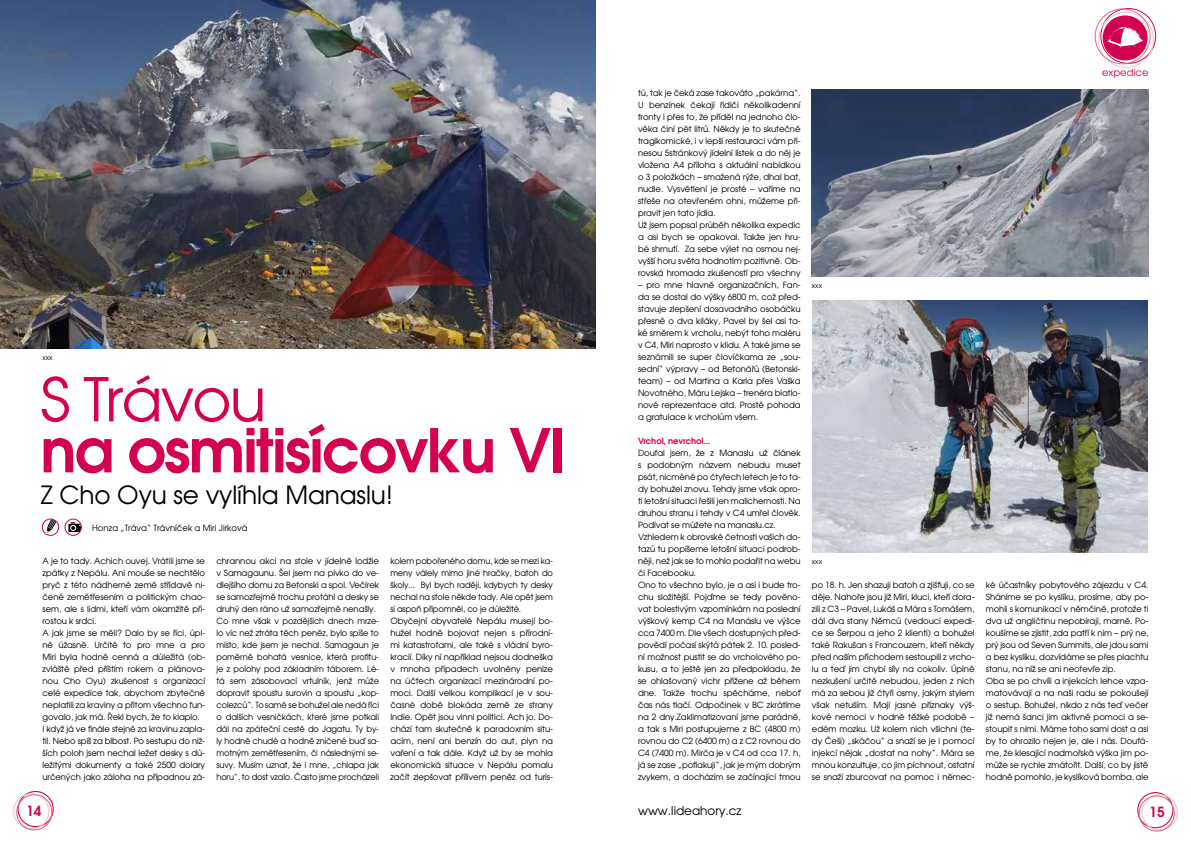
<style>
.page{position:relative;width:1191px;height:842px;background:#fff}
.page>*{position:absolute;margin:0;border:0;box-sizing:border-box;transform-origin:0 0}
.t1{font:600 60px "Avant Garde CE";letter-spacing:-.03em;color:#d40050}
.t2{font:60px "Avant Garde CE";letter-spacing:-.03em;color:#d40050}
.t3{font:25px "Avant Garde CE";letter-spacing:-.005em;color:#000}
.t4{font:600 14px "Avant Garde CE";color:#d40050}
.t5{font:12px "Avant Garde CE";color:#000}
.t6{font:10px "Avant Garde CE";color:#d40050}
.t7{font:8.5px/12px "Avant Garde CE";letter-spacing:-.01em;color:#000}
.t8{font:600 8.5px "Avant Garde CE";letter-spacing:-.01em;color:#d40050}
.t9{font:7px "Avant Garde CE";color:#000}
</style>
<div class="page">
<div style="left:18px;top:791px;width:36px;height:36px;border:1px solid #d40050;border-radius:50%"></div>
<div style="left:1137px;top:792px;width:36px;height:36px;border:1px solid #d40050;border-radius:50%"></div>
<div style="left:13px;top:793px;width:36px;height:36px;border:1px solid #f2c5c6;border-radius:50%"></div>
<div style="left:1141px;top:794px;width:36px;height:36px;border:1px solid #f2c5c6;border-radius:50%"></div>
<div style="left:16px;top:794px;width:36px;height:36px;border:1px solid #e06b7b;border-radius:50%"></div>
<div style="left:1138px;top:795px;width:36px;height:36px;border:1px solid #e06b7b;border-radius:50%"></div>
<div style="left:1100px;top:8px;width:56px;height:56px;border:1px solid #d40050;border-radius:50%"></div>
<div style="left:1098px;top:12px;width:56px;height:56px;border:1px solid #f2c5c6;border-radius:50%"></div>
<div style="left:1094px;top:8px;width:56px;height:56px;border:1px solid #e06b7b;border-radius:50%"></div>
<div style="left:1102px;top:15px;width:45px;height:45px;background:#d40050;border-radius:50%"></div>
<img style="left:0;top:0;width:595px;height:348px">
<svg style="left:1105px;top:27px;width:41px;height:21px"></svg>
<svg style="left:68px;top:522px;width:12px;height:10px"></svg>
<div style="left:64px;top:518px;width:18px;height:18px;border:1px solid #d40050;border-radius:50%"></div>
<svg style="left:47px;top:520px;width:12px;height:13px"></svg>
<div style="left:42px;top:518px;width:17px;height:18px;border:1px solid #d40050;border-radius:50%"></div>
<img style="left:812px;top:89px;width:336px;height:187px">
<img style="left:812px;top:301px;width:335px;height:251px">
<p class="t9" style="left:43px;top:354px;width:12px">xxx</p>
<h1 class="t2" style="left:40px;top:366px;width:227px">S Trávou</h1>
<h1 class="t1" style="left:40px;top:416px;width:527px">na osmitisícovku VI</h1>
<h2 class="t3" style="left:41px;top:481px;width:354px">Z Cho Oyu se vylíhla Manaslu!</h2>
<p class="t7" style="left:92px;top:522px;width:157px">Honza „Tráva“ Trávníček a Miri Jirková</p>
<p class="t7" style="left:43px;top:555px;width:164px">A je to tady. Achich ouvej. Vrátili jsme se zpátky z Nepálu. Ani mouše se nechtělo pryč z této nádherné země střídavě ni&shy;čené zemětřesením a politickým chao&shy;sem, ale s lidmi, kteří vám okamžitě při&shy;rostou k srdci.<br>A jak jsme se měli? Dalo by se říci, úpl&shy;ně úžasně. Určitě to pro mne a pro Miri byla hodně cenná a důležitá (ob&shy;zvláště před příštím rokem a plánova&shy;nou Cho Oyu) zkušenost s organizací celé expedice tak, abychom zbytečně neplatili za kraviny a přitom všechno fun&shy;govalo, jak má. Řekl bych, že to klaplo.<br>I když já ve finále stejně za kravinu zapla&shy;til. Nebo spíš za blbost. Po sestupu do niž&shy;ších poloh jsem nechal ležet desky s dů&shy;ležitými dokumenty a také 2500 dolary určených jako záloha na případnou zá-</p>
<p class="t7" style="left:216px;top:555px;width:164px">chrannou akci na stole v jídelně lodžie v Samagaunu. Šel jsem na pivko do ve&shy;dlejšího domu za Betonski a spol. Večírek se samozřejmě trochu protáhl a desky se druhý den ráno už samozřejmě nenašly.<br>Co mne však v pozdějších dnech mrze&shy;lo víc než ztráta těch peněz, bylo spíše to místo, kde jsem je nechal. Samagaun je poměrně bohatá vesnice, která profitu&shy;je z polohy pod základním táborem. Lé&shy;tá sem zásobovací vrtulník, jenž může dopravit spoustu surovin a spoustu „kop&shy;colezců“. To samé se bohužel ale nedá říci o dalších vesničkách, které jsme potkali dál na zpáteční cestě do Jagatu. Ty by&shy;ly hodně chudé a hodně zničené buď sa&shy;motným zemětřesením, či následnými se&shy;suvy. Musím uznat, že i mne, „chlapa jak horu“, to dost vzalo. Často jsme procházeli</p>
<p class="t7" style="left:390px;top:555px;width:164px">kolem pobořeného domu, kde se mezi ka&shy;meny válely mimo jiné hračky, batoh do školy... Byl bych raději, kdybych ty desky nechal na stole někde tady. Ale opět jsem si aspoň připomněl, co je důležité.<br>Obyčejní obyvatelé Nepálu musejí bo&shy;hužel hodně bojovat nejen s přírodní&shy;mi katastrofami, ale také s vládní byro&shy;kracií. Díky ní například nejsou dodneška v mnoha případech uvolněny peníze na účtech organizací mezinárodní po&shy;moci. Další velkou komplikací je v sou&shy;časné době blokáda země ze strany Indie. Opět jsou vinni politici. Ach jo. Do&shy;chází tam skutečně k paradoxním situ&shy;acím, není ani benzín do aut, plyn na vaření a tak dále. Když už by se mohla ekonomická situace v Nepálu pomalu začít zlepšovat přílivem peněz od turis-</p>
<p class="t7" style="left:638px;top:87px;width:164px">tů, tak je čeká zase takováto „pakárna“.<br>U benzínek čekají řidiči několikadenní fronty i přes to, že příděl na jednoho člo&shy;věka činí pět litrů. Někdy je to skutečně tragikomické, i v lepší restauraci vám při&shy;nesou 5stránkový jídelní lístek a do něj je vložena A4 příloha s aktuální nabídkou o 3 položkách – smažená rýže, dhal bat, nudle. Vysvětlení je prosté – vaříme na střeše na otevřeném ohni, můžeme při&shy;pravit jen tato jídla.<br>Už jsem popsal průběh několika expedic a asi bych se opakoval. Takže jen hru&shy;bé shrnutí. Za sebe výlet na osmou nej&shy;vyšší horu světa hodnotím pozitivně. Ob&shy;rovská hromada zkušeností pro všechny</p>
<p class="t7" style="left:638px;top:279px;width:164px;text-align:justify">– pro mne hlavně organizačních, Fan&shy;da se dostal do výšky 6800 m, což před&shy;stavuje zlepšení dosavadního osobáčku přesně o dva kiláky, Pavel by šel asi ta&shy;ké směrem k vrcholu, nebýt toho maléru v C4, Miri naprosto v klidu. A také jsme se seznámili se super človíčkama ze „sou&shy;sední“ výpravy – od Betonářů (Betonski&shy;team) – od Martina a Karla přes Vaška Novotného, Máru Lejska – trenéra biatlo&shy;nové reprezentace atd. Prostě pohoda a gratulace k vrcholům všem.</p>
<p class="t8" style="left:638px;top:436px;width:74px">Vrchol, nevrchol...</p>
<p class="t7" style="left:638px;top:447px;width:164px">Doufal jsem, že z Manaslu už článek s podobným názvem nebudu muset psát, nicméně po čtyřech letech je to ta&shy;dy bohužel znovu. Tehdy jsme však opro&shy;ti letošní situaci řešili jen malichernosti. Na druhou stranu i tehdy v C4 umřel člověk.<br>Podívat se můžete na manaslu.cz.<br>Vzhledem k obrovské četnosti vašich do&shy;tazů tu popíšeme letošní situaci podrob&shy;něji, než jak se to mohlo podařit na webu či Facebooku.<br>Ono to všechno bylo, je a asi i bude tro&shy;chu složitější. Pojďme se tedy pověno&shy;vat bolestivým vzpomínkám na poslední výškový kemp C4 na Manáslu ve výšce cca 7400 m. Dle všech dostupných před&shy;povědí počasí skýtá pátek 2. 10. posled&shy;ní možnost pustit se do vrcholového po&shy;kusu, a to ještě jen za předpokladu, že se ohlašovaný vichr přižene až během dne. Takže trochu spěcháme, neboť čas nás tlačí. Odpočinek v BC zkrátíme na 2 dny.Zaklimatizovaní jsme parádně, a tak s Miri postupujeme z BC (4800 m) rovnou do C2 (6400 m) a z C2 rovnou do C4 (7400 m). Mirča je v C4 od cca 17. h, já se zase „poflakuji“, jak je mým dobrým zvykem, a docházím se začínající tmou</p>
<p class="t9" style="left:812px;top:282px;width:12px">xxx</p>
<p class="t9" style="left:812px;top:558px;width:12px">xxx</p>
<p class="t6" style="left:1102px;top:67px;width:48px">expedice</p>
<p class="t7" style="left:812px;top:579px;width:164px;text-align:justify">po 18. h. Jen shazuji batoh a zjišťuji, co se děje. Nahoře jsou již Miri, kluci, kteří dora&shy;zili z C3 – Pavel, Lukáš a Mára s Tomášem, dál dva stany Němců (vedoucí expedi&shy;ce se Šerpou a jeho 2 klienti) a bohužel také Rakušan s Francouzem, kteří někdy před naším příchodem sestoupili z vrcho&shy;lu a teď jim chybí síly na cokoliv. Úplně nezkušení určitě nebudou, jeden z nich má za sebou již čtyři osmy, jakým stylem však netuším. Mají jasné příznaky výš&shy;kové nemoci v hodně těžké podobě – edém mozku. Už kolem nich všichni (te&shy;dy Češi) „skáčou“ a snaží se je i pomocí injekcí nějak „dostat na nohy“. Mára se mnou konzultuje, co jim píchnout, ostatní se snaží zburcovat na pomoc i němec-</p>
<p class="t7" style="left:986px;top:579px;width:164px">ké účastníky pobytového zájezdu v C4.<br>Sháníme se po kyslíku, prosíme, aby po&shy;mohli s komunikací v němčině, protože ti dva už angličtinu nepobírají, marně. Po&shy;koušíme se zjistit, zda patří k nim – prý ne, prý jsou od Seven Summits, ale jdou sami a bez kyslíku, dozvídáme se přes plachtu stanu, na níž se ani neotevře zip.<br>Oba se po chvíli a injekcích lehce vzpa&shy;matovávají a na naši radu se pokoušejí o sestup. Bohužel, nikdo z nás teď večer již nemá šanci jim aktivně pomoci a se&shy;stoupit s nimi. Máme toho sami dost a asi by to ohrozilo nejen je, ale i nás. Doufá&shy;me, že klesající nadmořská výška jim po&shy;může se rychle zmátořit. Další, co by jistě hodně pomohlo, je kyslíková bomba, ale</p>
<h3 class="t4" style="left:26px;top:803px;width:17px">14</h3>
<h3 class="t4" style="left:1149px;top:804px;width:17px">15</h3>
<h3 class="t5" style="left:638px;top:804px;width:105px">www.lideahory.cz</h3>
</div>
